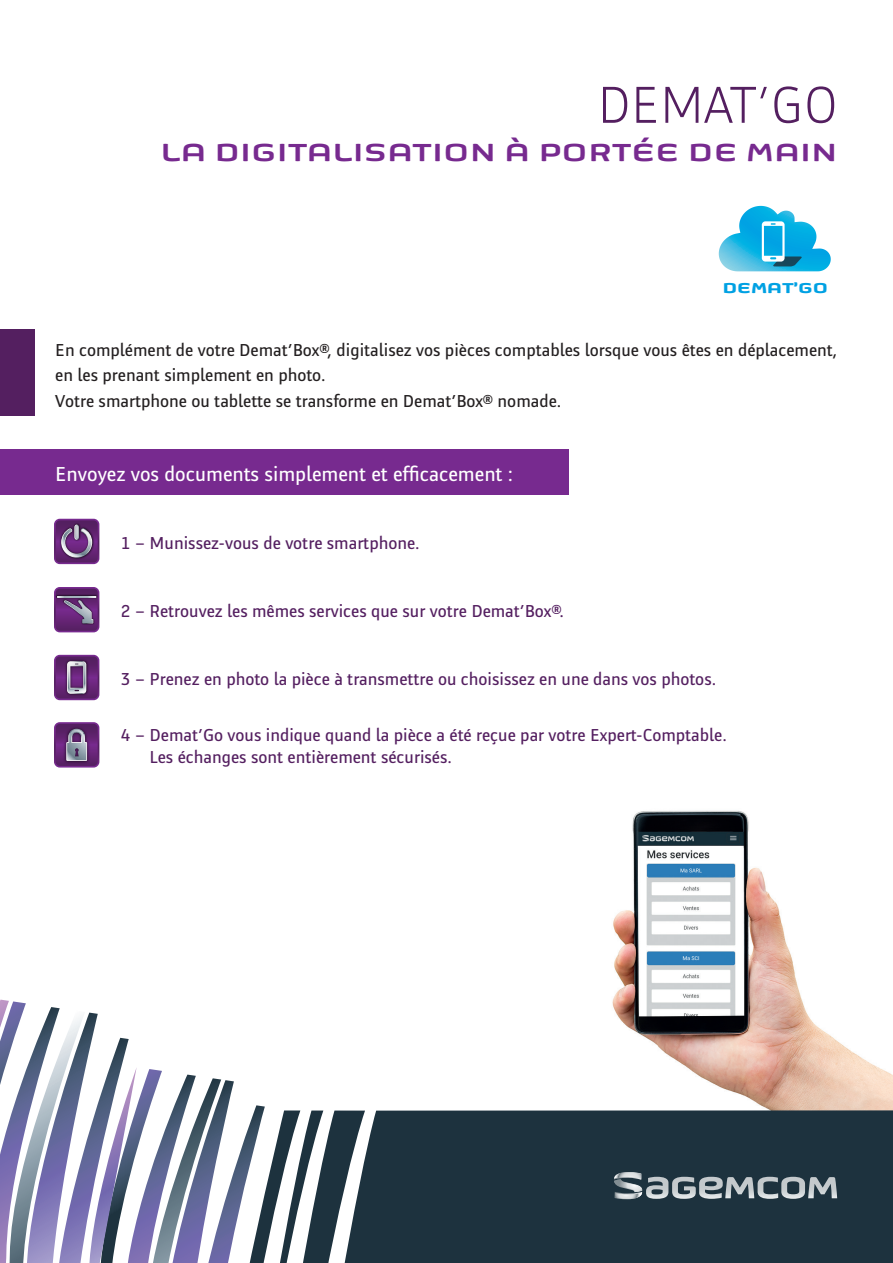
<style>
.page{position:relative;width:893px;height:1263px;background:#fff}
.page>*{position:absolute;margin:0;border:0;box-sizing:border-box;transform-origin:0 0}
.t1{font:300 54px "Sagemcom Type";color:#541f60}
.t2{font:31.5px "Sagemcom Title";letter-spacing:.01em;color:#772a8f}
.t3{font:21px "Sagemcom Type";color:#fff}
.t4{font:700 18.3px "Sagemcom Title";color:#00a1e3}
.t5{font:18px/21.6px "Sagemcom Type";color:#541f60}
.t6{font:18px/25.5px "Sagemcom Type";color:#231f20}
</style>
<div class="page">
<div style="left:0;top:449px;width:569px;height:46px;background:#772a8f"></div>
<div style="left:0;top:329px;width:34px;height:86px;background:#541f60"></div>
<svg style="left:719px;top:206px;width:112px;height:65px"></svg>
<svg style="left:54px;top:722px;width:45px;height:45px;background:#704681"></svg>
<svg style="left:54px;top:655px;width:45px;height:45px;background:#734182"></svg>
<svg style="left:54px;top:587px;width:45px;height:45px;background:#6d3d7d"></svg>
<svg style="left:54px;top:519px;width:45px;height:45px;background:#703f7f"></svg>
<svg style="left:75px;top:525px;width:3px;height:14px"></svg>
<img style="left:612px;top:810px;width:281px;height:300px">
<svg style="left:265px;top:1110px;width:628px;height:153px;background:#2f434e"></svg>
<svg style="left:0;top:999px;width:265px;height:264px"></svg>
<svg style="left:614px;top:1172px;width:223px;height:27px;background:#6b7981"></svg>
<h1 class="t1" style="left:597px;top:76px;width:242px">DEMAT’GO</h1>
<h2 class="t2" style="left:161px;top:137px;width:678px">LA DIGITALISATION À PORTÉE DE MAIN</h2>
<p class="t4" style="left:722px;top:279px;width:107px">DEMAT’GO</p>
<p class="t6" style="left:55px;top:337px;width:784px">En complément de votre Demat’Box®, digitalisez vos pièces comptables lorsque vous êtes en déplacement, en les prenant simplement en photo.<br>Votre smartphone ou tablette se transforme en Demat’Box® nomade.</p>
<p class="t3" style="left:55px;top:462px;width:459px">Envoyez vos documents simplement et efficacement :</p>
<p class="t5" style="left:121px;top:532px;width:300px">1 – Munissez-vous de votre smartphone.</p>
<p class="t5" style="left:121px;top:600px;width:445px">2 – Retrouvez les mêmes services que sur votre Demat’Box®.</p>
<p class="t5" style="left:121px;top:668px;width:597px">3 – Prenez en photo la pièce à transmettre ou choisissez en une dans vos photos.</p>
<p class="t5" style="left:149px;top:725px;width:579px;text-indent:-28px">4 – Demat’Go vous indique quand la pièce a été reçue par votre Expert-Comptable.<br>Les échanges sont entièrement sécurisés.</p>
</div>
